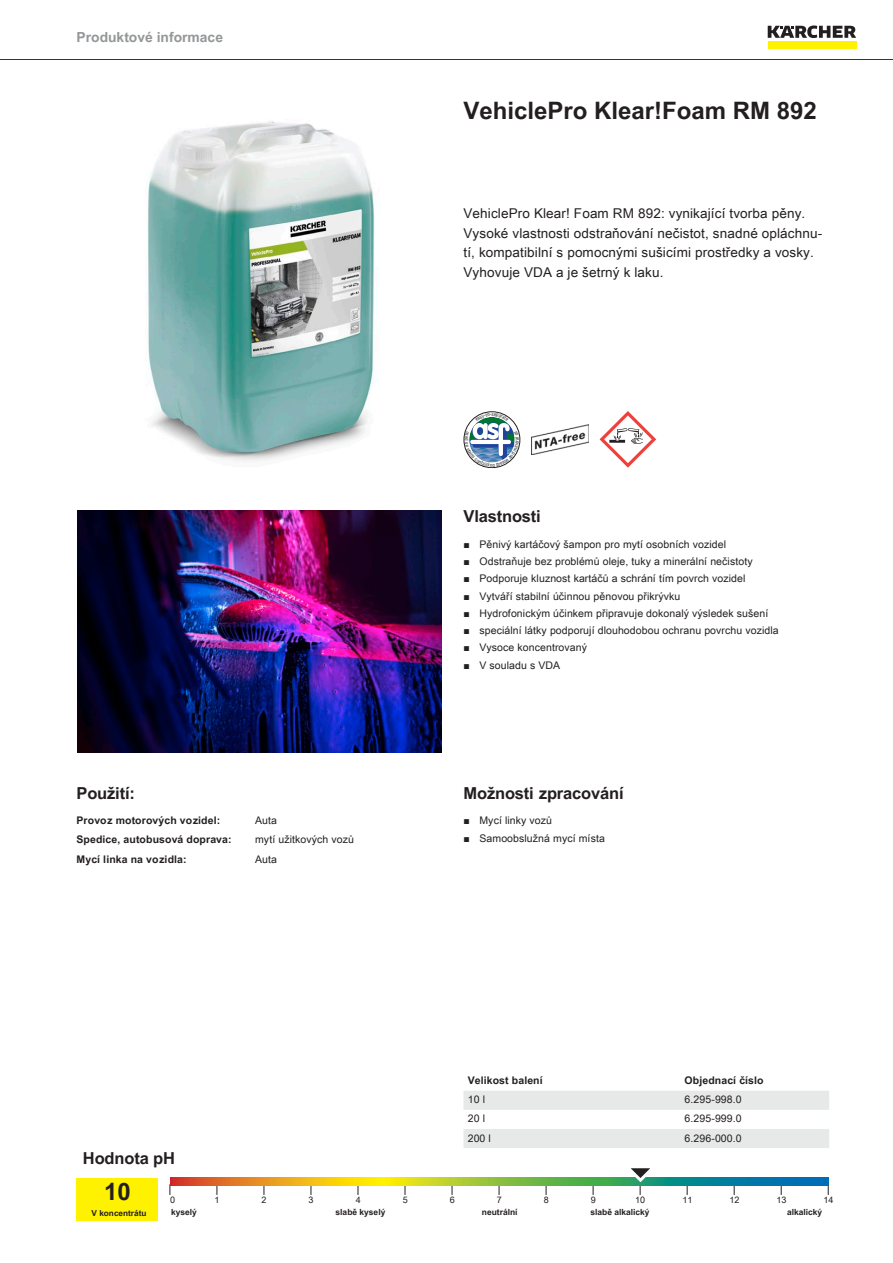
<style>
.page{position:relative;width:893px;height:1263px;background:#fff}
.page>*{position:absolute;margin:0;border:0;box-sizing:border-box;transform-origin:0 0}
.t1{font:700 24px "Arial Unicode MS";color:#231f20}
.t2{font:700 16.5px "Arial Unicode MS";letter-spacing:-.01em;color:#231f20}
.t3{font:700 13.8px "Arial Unicode MS";color:#949698}
.t4{font:13.5px/19.5px "Arial Unicode MS";letter-spacing:.01em;color:#231f20}
.t5{font:10.5px "Arial Unicode MS";letter-spacing:.01em;color:#231f20}
.t6{font:700 10.5px "Arial Unicode MS";letter-spacing:.01em;color:#231f20}
.t7{font:9px "Arial Unicode MS";color:#231f20}
.t8{font:700 8.4px "Arial Unicode MS";color:#231f20}
.t9{font:700 8.25px "Arial Unicode MS";color:#231f20}
.s1{font-family:"Arial"}
</style>
<div class="page">
<hr style="left:0;top:59px;width:893px;height:1px;background:#231f20">
<div style="left:768px;top:42px;width:88px;height:7px;background:#fff200"></div>
<svg style="left:768px;top:26px;width:88px;height:12px"></svg>
<img style="left:147px;top:121px;width:230px;height:341px">
<img style="left:531px;top:424px;width:57px;height:30px">
<svg style="left:600px;top:411px;width:56px;height:57px"></svg>
<img style="left:78px;top:510px;width:363px;height:243px">
<div style="left:77px;top:1178px;width:81px;height:42px;background:#fff200"></div>
<svg style="left:170px;top:1178px;width:658px;height:8px;background:#88a249"></svg>
<svg style="left:623px;top:1168px;width:38px;height:27px"></svg>
<svg style="left:463px;top:1091px;width:366px;height:57px"></svg>
<svg style="left:464px;top:412px;width:56px;height:56px"></svg>
<h3 class="t3" style="left:77px;top:27px;width:148px">Produktové informace</h3>
<h2 class="t2" style="left:77px;top:780px;width:60px">Použití:</h2>
<p class="t6" style="left:77px;top:812px;width:145px">Provoz motorových vozidel:</p>
<p class="t5" style="left:255px;top:812px;width:23px">Auta</p>
<p class="t6" style="left:77px;top:832px;width:157px">Spedice, autobusová doprava:</p>
<p class="t5" style="left:255px;top:832px;width:100px">mytí užitkových vozů</p>
<p class="t6" style="left:77px;top:851px;width:112px">Mycí linka na vozidla:</p>
<p class="t5" style="left:255px;top:851px;width:23px">Auta</p>
<h1 class="t1" style="left:463px;top:93px;width:355px">VehiclePro Klear!Foam RM 892</h1>
<p class="t4" style="left:463px;top:203px;width:360px">VehiclePro Klear! Foam RM 892: vynikající tvorba pěny.<br>Vysoké vlastnosti odstraňování nečistot, snadné opláchnu&shy;tí, kompatibilní s pomocnými sušicími prostředky a vosky.<br>Vyhovuje VDA a je šetrný k laku.</p>
<h2 class="t2" style="left:463px;top:504px;width:79px">Vlastnosti</h2>
<p class="t5" style="left:463px;top:536px;width:264px"><span class="s1">■</span> Pěnivý kartáčový šampon pro mytí osobních vozidel</p>
<p class="t5" style="left:463px;top:554px;width:291px"><span class="s1">■</span> Odstraňuje bez problémů oleje, tuky a minerální nečistoty</p>
<p class="t5" style="left:463px;top:571px;width:283px"><span class="s1">■</span> Podporuje kluznost kartáčů a schrání tím povrch vozidel</p>
<p class="t5" style="left:463px;top:588px;width:218px"><span class="s1">■</span> Vytváří stabilní účinnou pěnovou přikrývku</p>
<p class="t5" style="left:463px;top:605px;width:306px"><span class="s1">■</span> Hydrofonickým účinkem připravuje dokonalý výsledek sušení</p>
<p class="t5" style="left:463px;top:623px;width:317px"><span class="s1">■</span> speciální látky podporují dlouhodobou ochranu povrchu vozidla</p>
<p class="t5" style="left:463px;top:640px;width:125px"><span class="s1">■</span> Vysoce koncentrovaný</p>
<p class="t5" style="left:463px;top:657px;width:98px"><span class="s1">■</span> V souladu s VDA</p>
<h2 class="t2" style="left:463px;top:780px;width:162px">Možnosti zpracování</h2>
<p class="t5" style="left:463px;top:813px;width:90px"><span class="s1">■</span> Mycí linky vozů</p>
<p class="t5" style="left:463px;top:830px;width:143px"><span class="s1">■</span> Samoobslužná mycí místa</p>
<p class="t6" style="left:468px;top:1073px;width:77px">Velikost balení</p>
<p class="t6" style="left:685px;top:1073px;width:81px">Objednací číslo</p>
<p class="t5" style="left:468px;top:1092px;width:19px">10 l</p>
<p class="t5" style="left:685px;top:1092px;width:59px">6.295-998.0</p>
<p class="t5" style="left:468px;top:1111px;width:19px">20 l</p>
<p class="t5" style="left:685px;top:1111px;width:59px">6.295-999.0</p>
<p class="t5" style="left:468px;top:1130px;width:25px">200 l</p>
<p class="t5" style="left:685px;top:1130px;width:59px">6.296-000.0</p>
<h2 class="t2" style="left:83px;top:1146px;width:94px">Hodnota pH</h2>
<h1 class="t1" style="left:104px;top:1174px;width:28px">10</h1>
<p class="t7" style="left:170px;top:1193px;width:7px">0</p>
<p class="t7" style="left:215px;top:1193px;width:7px">1</p>
<p class="t7" style="left:262px;top:1193px;width:7px">2</p>
<p class="t7" style="left:309px;top:1193px;width:7px">3</p>
<p class="t7" style="left:356px;top:1193px;width:7px">4</p>
<p class="t7" style="left:403px;top:1193px;width:7px">5</p>
<p class="t7" style="left:450px;top:1193px;width:7px">6</p>
<p class="t7" style="left:497px;top:1193px;width:7px">7</p>
<p class="t7" style="left:544px;top:1193px;width:7px">8</p>
<p class="t7" style="left:591px;top:1193px;width:7px">9</p>
<p class="t7" style="left:635px;top:1193px;width:12px">10</p>
<p class="t7" style="left:682px;top:1193px;width:12px">11</p>
<p class="t7" style="left:729px;top:1193px;width:12px">12</p>
<p class="t7" style="left:776px;top:1193px;width:12px">13</p>
<p class="t7" style="left:823px;top:1193px;width:12px">14</p>
<p class="t9" style="left:92px;top:1207px;width:57px">V koncentrátu</p>
<p class="t8" style="left:171px;top:1206px;width:27px">kyselý</p>
<p class="t8" style="left:336px;top:1206px;width:51px">slabě kyselý</p>
<p class="t8" style="left:482px;top:1206px;width:37px">neutrální</p>
<p class="t8" style="left:590px;top:1206px;width:61px">slabě alkalický</p>
<p class="t8" style="left:787px;top:1206px;width:37px">alkalický</p>
</div>
